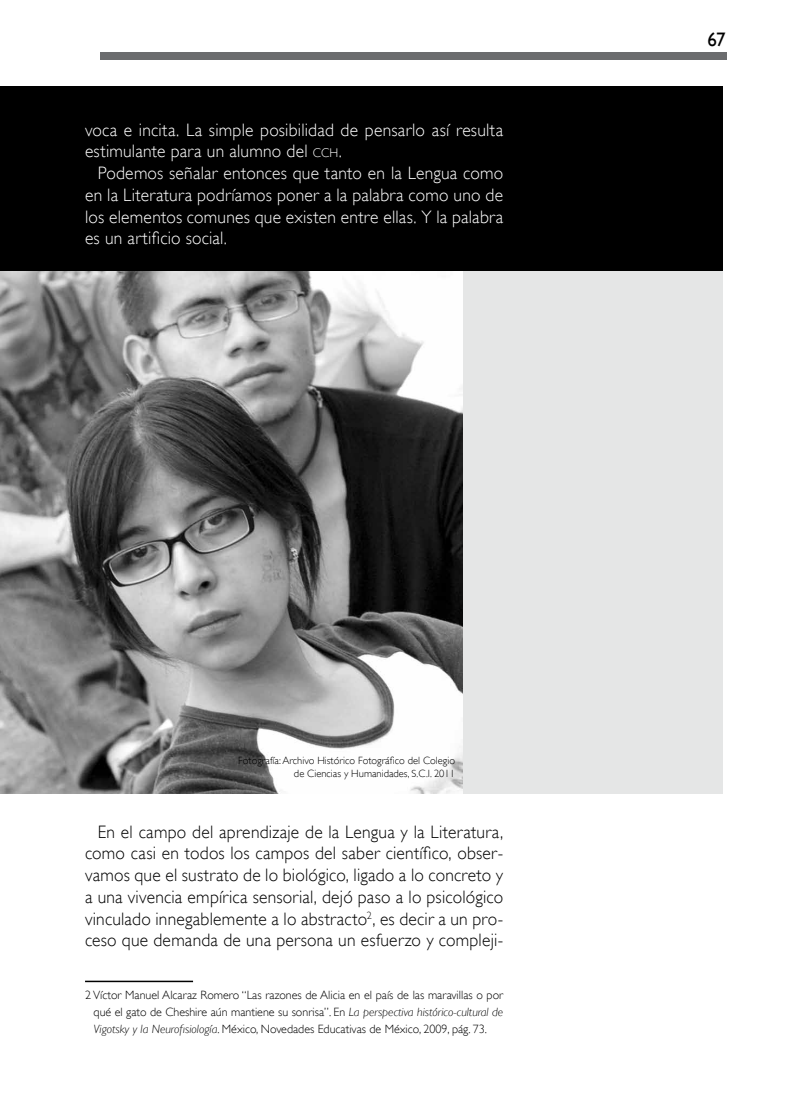
<style>
.page{position:relative;width:808px;height:1106px;background:#fff}
.page>*{position:absolute;margin:0;border:0;box-sizing:border-box;transform-origin:0 0}
.t1{font:19.5px "Gill Sans";color:#000}
.t2{font:300 18px/21.8px "Gill Sans";letter-spacing:.015em;color:#000;text-align:justify}
.t3{font:300 18px/21.8px "Gill Sans";letter-spacing:.015em;color:#fff}
.t4{font:300 12px/17.2px "Gill Sans";color:#000;text-align:justify}
.t5{font:300 10.5px/13.5px "Gill Sans";color:#000;text-align:right}
.s1{font-size:12.6px}
.s2{font-style:italic}
</style>
<div class="page">
<div style="left:101px;top:52px;width:626px;height:8px;background:#6b6c6e"></div>
<div style="left:0;top:86px;width:723px;height:186px;background:#000"></div>
<hr style="left:85px;top:980px;width:108px;height:2px;background:#000">
<img style="left:0;top:272px;width:463px;height:522px">
<div style="left:463px;top:272px;width:260px;height:522px;background:#e5e6e6"></div>
<p class="t3" style="left:85px;top:119px;width:420px">voca e incita. La simple posibilidad de pensarlo así resulta estimulante para un alumno del <span class="s1">cch</span>.</p>
<p class="t3" style="left:85px;top:162px;width:420px;text-align:justify;text-indent:13px">Podemos señalar entonces que tanto en la Lengua como en la Literatura podríamos poner a la palabra como uno de los elementos comunes que existen entre ellas. Y la palabra es un artificio social.</p>
<p class="t1" style="left:707px;top:28px;width:20px">67</p>
<p class="t5" style="left:238px;top:753px;width:218px">Fotografía: Archivo Histórico Fotográfico del Colegio de Ciencias y Humanidades, S.C.I. 2011</p>
<p class="t2" style="left:85px;top:820px;width:420px;text-indent:13px">En el campo del aprendizaje de la Lengua y la Literatura, como casi en todos los campos del saber científico, obser&shy;vamos que el sustrato de lo biológico, ligado a lo concreto y a una vivencia empírica sensorial, dejó paso a lo psicológico vinculado innegablemente a lo abstracto<sup>2</sup>, es decir a un pro&shy;ceso que demanda de una persona un esfuerzo y compleji-</p>
<p class="t4" style="left:94px;top:986px;width:411px;text-indent:-9px">2 Víctor Manuel Alcaraz Romero “Las razones de Alicia en el país de las maravillas o por qué el gato de Cheshire aún mantiene su sonrisa”. En <span class="s2">La perspectiva histórico-cultural de Vigotsky y la Neurofisiología</span>. México, Novedades Educativas de México, 2009, pág. 73.</p>
</div>
